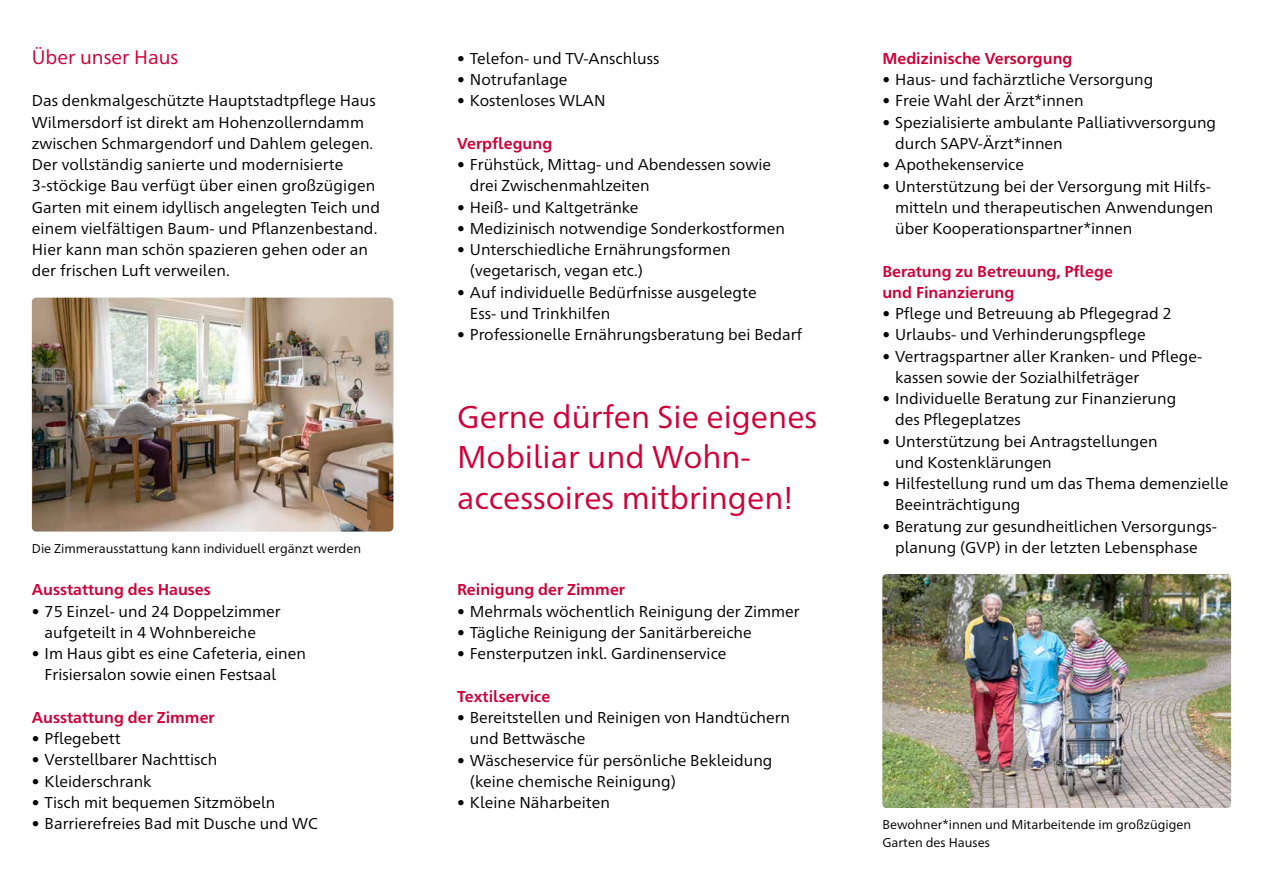
<style>
.page{position:relative;width:1263px;height:893px;background:#fff}
.page>*{position:absolute;margin:0;border:0;box-sizing:border-box;transform-origin:0 0}
.t1{font:31.5px/40.5px "Frutiger Neue 1450 Pro";color:#ce0138}
.t2{font:19.5px "Frutiger Neue 1450 Pro";color:#ce0138}
.t3{font:15.75px/21.3px "Frutiger Neue 1450 Pro";color:#000}
.t4{font:700 15.75px/21.3px "Frutiger Neue 1450 Pro";color:#ce0138}
.t5{font:12.75px/18px "Frutiger Neue 1450 Pro";color:#000}
</style>
<div class="page">
<img style="left:882px;top:574px;width:349px;height:234px">
<img style="left:32px;top:298px;width:361px;height:233px">
<p class="t2" style="left:32px;top:43px;width:148px">Über unser Haus</p>
<p class="t3" style="left:32px;top:89px;width:350px">Das denkmalgeschützte Hauptstadtpflege Haus Wilmersdorf ist direkt am Hohenzollerndamm zwischen Schmargendorf und Dahlem gelegen.<br>Der vollständig sanierte und modernisierte 3-stöckige Bau verfügt über einen großzügigen Garten mit einem idyllisch angelegten Teich und einem vielfältigen Baum- und Pflanzenbestand.<br>Hier kann man schön spazieren gehen oder an der frischen Luft verweilen.</p>
<p class="t5" style="left:32px;top:538px;width:331px">Die Zimmerausstattung kann individuell ergänzt werden</p>
<p class="t4" style="left:32px;top:578px;width:180px">Ausstattung des Hauses</p>
<p class="t3" style="left:45px;top:599px;width:238px;text-indent:-13px">• 75 Einzel- und 24 Doppelzimmer aufgeteilt in 4 Wohnbereiche</p>
<p class="t3" style="left:45px;top:642px;width:263px;text-indent:-13px">• Im Haus gibt es eine Cafeteria, einen<br>Frisiersalon sowie einen Festsaal</p>
<p class="t4" style="left:32px;top:706px;width:184px">Ausstattung der Zimmer</p>
<p class="t3" style="left:32px;top:727px;width:90px">• Pflegebett</p>
<p class="t3" style="left:32px;top:748px;width:187px">• Verstellbarer Nachttisch</p>
<p class="t3" style="left:32px;top:769px;width:121px">• Kleiderschrank</p>
<p class="t3" style="left:32px;top:791px;width:245px">• Tisch mit bequemen Sitzmöbeln</p>
<p class="t3" style="left:32px;top:812px;width:287px">• Barrierefreies Bad mit Dusche und WC</p>
<p class="t3" style="left:457px;top:47px;width:204px">• Telefon- und TV-Anschluss</p>
<p class="t3" style="left:457px;top:68px;width:112px">• Notrufanlage</p>
<p class="t3" style="left:457px;top:89px;width:150px">• Kostenloses WLAN</p>
<p class="t4" style="left:457px;top:132px;width:97px">Verpflegung</p>
<p class="t3" style="left:470px;top:153px;width:303px;text-indent:-13px">• Frühstück, Mittag- und Abendessen sowie drei Zwischenmahlzeiten</p>
<p class="t3" style="left:457px;top:195px;width:183px">• Heiß- und Kaltgetränke</p>
<p class="t3" style="left:457px;top:217px;width:329px">• Medizinisch notwendige Sonderkostformen</p>
<p class="t3" style="left:470px;top:238px;width:262px;text-indent:-13px">• Unterschiedliche Ernährungsformen (vegetarisch, vegan etc.)</p>
<p class="t3" style="left:470px;top:280px;width:288px;text-indent:-13px">• Auf individuelle Bedürfnisse ausgelegte<br>Ess- und Trinkhilfen</p>
<p class="t3" style="left:457px;top:323px;width:347px">• Professionelle Ernährungsberatung bei Bedarf</p>
<h1 class="t1" style="left:457px;top:394px;width:362px">Gerne dürfen Sie eigenes<br>Mobiliar und Wohn&shy;accessoires mitbringen!</h1>
<p class="t4" style="left:457px;top:578px;width:169px">Reinigung der Zimmer</p>
<p class="t3" style="left:457px;top:599px;width:344px">• Mehrmals wöchentlich Reinigung der Zimmer</p>
<p class="t3" style="left:457px;top:621px;width:296px">• Tägliche Reinigung der Sanitärbereiche</p>
<p class="t3" style="left:457px;top:642px;width:271px">• Fensterputzen inkl. Gardinenservice</p>
<p class="t4" style="left:457px;top:684px;width:95px">Textilservice</p>
<p class="t3" style="left:470px;top:706px;width:322px;text-indent:-13px">• Bereitstellen und Reinigen von Handtüchern und Bettwäsche</p>
<p class="t3" style="left:470px;top:748px;width:304px;text-indent:-13px">• Wäscheservice für persönliche Bekleidung (keine chemische Reinigung)</p>
<p class="t3" style="left:457px;top:791px;width:154px">• Kleine Näharbeiten</p>
<p class="t4" style="left:882px;top:47px;width:192px">Medizinische Versorgung</p>
<p class="t3" style="left:882px;top:68px;width:272px">• Haus- und fachärztliche Versorgung</p>
<p class="t3" style="left:882px;top:89px;width:203px">• Freie Wahl der Ärzt*innen</p>
<p class="t3" style="left:895px;top:110px;width:322px;text-indent:-13px">• Spezialisierte ambulante Palliativversorgung durch SAPV-Ärzt*innen</p>
<p class="t3" style="left:882px;top:153px;width:143px">• Apothekenservice</p>
<p class="t3" style="left:895px;top:174px;width:320px;text-indent:-13px">• Unterstützung bei der Versorgung mit Hilfs&shy;mitteln und therapeutischen Anwendungen über Kooperationspartner*innen</p>
<p class="t4" style="left:882px;top:259px;width:232px">Beratung zu Betreuung, Pflege und Finanzierung</p>
<p class="t3" style="left:882px;top:302px;width:291px">• Pflege und Betreuung ab Pflegegrad 2</p>
<p class="t3" style="left:882px;top:323px;width:265px">• Urlaubs- und Verhinderungspflege</p>
<p class="t3" style="left:895px;top:344px;width:309px;text-indent:-13px">• Vertragspartner aller Kranken- und Pflege&shy;kassen sowie der Sozialhilfeträger</p>
<p class="t3" style="left:895px;top:387px;width:283px;text-indent:-13px">• Individuelle Beratung zur Finanzierung des Pflegeplatzes</p>
<p class="t3" style="left:895px;top:429px;width:264px;text-indent:-13px">• Unterstützung bei Antragstellungen und Kostenklärungen</p>
<p class="t3" style="left:895px;top:472px;width:335px;text-indent:-13px">• Hilfestellung rund um das Thema demenzielle<br>Beeinträchtigung</p>
<p class="t3" style="left:882px;top:514px;width:336px;text-align:center">• Beratung zur gesundheitlichen Versorgungs&shy;planung (GVP) in der letzten Lebensphase</p>
<p class="t5" style="left:882px;top:815px;width:310px">Bewohner*innen und Mitarbeitende im großzügigen<br>Garten des Hauses</p>
</div>
